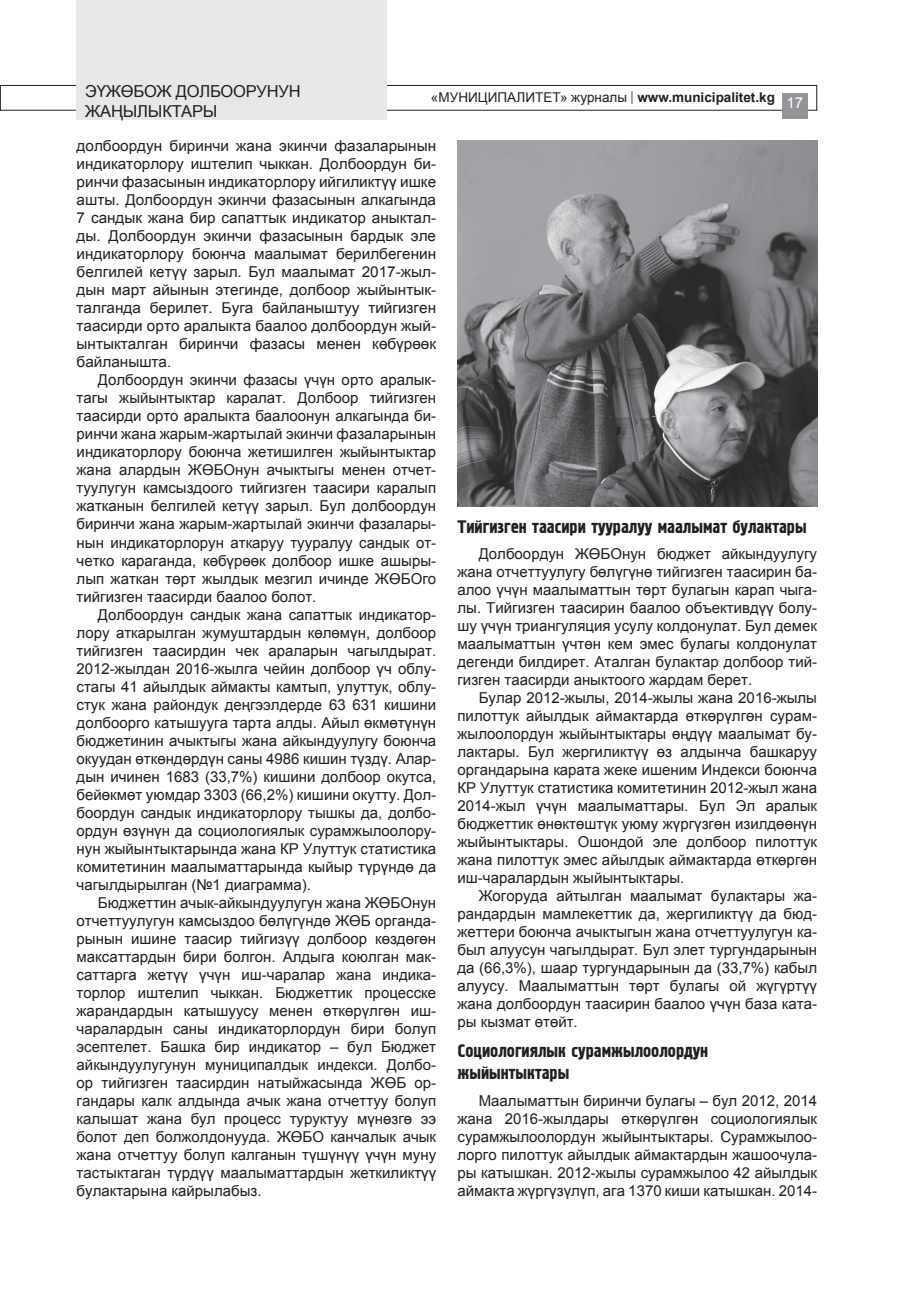
<style>
.page{position:relative;width:915px;height:1306px;background:#fff}
.page>*{position:absolute;margin:0;border:0;box-sizing:border-box;transform-origin:0 0}
.t1{font:18px/21.6px "KS Hermes";color:#231f20}
.t2{font:16.5px "Arial";letter-spacing:-.01em;color:#231f20}
.t3{font:15px/18px "Arial";color:#231f20;text-align:justify}
.t4{font:15px "Arial";color:#fff}
.t5{font:13.5px "Arial";color:#231f20}
.s1{font-weight:700}
</style>
<div class="page">
<div style="left:0;top:85px;width:816px;height:26px;border:1px solid #231f20"></div>
<div style="left:781px;top:94px;width:26px;height:25px;background:#939598"></div>
<div style="left:77px;top:0;width:310px;height:119px;background:#e6e7e9"></div>
<img style="left:457px;top:140px;width:359px;height:367px">
<p class="t2" style="left:85px;top:80px;width:217px">ЭҮЖӨБОЖ ДОЛБООРУНУН</p>
<p class="t5" style="left:431px;top:89px;width:345px">«МУНИЦИПАЛИТЕТ» журналы | <span class="s1">www.municipalitet.kg</span></p>
<p class="t2" style="left:85px;top:100px;width:134px">ЖАҢЫЛЫКТАРЫ</p>
<p class="t3" style="left:77px;top:137px;width:361px">долбоордун биринчи жана экинчи фазаларынын индикаторлору иштелип чыккан. Долбоордун би&shy;ринчи фазасынын индикаторлору ийгиликтүү ишке ашты. Долбоордун экинчи фазасынын алкагында 7 сандык жана бир сапаттык индикатор аныктал&shy;ды. Долбоордун экинчи фазасынын бардык эле индикаторлору боюнча маалымат берилбегенин белгилей кетүү зарыл. Бул маалымат 2017-жыл&shy;дын март айынын этегинде, долбоор жыйынтык&shy;талганда берилет. Буга байланыштуу тийгизген таасирди орто аралыкта баалоо долбоордун жый&shy;ынтыкталган биринчи фазасы менен көбүрөөк байланышта.</p>
<p class="t3" style="left:77px;top:371px;width:361px;text-indent:21px">Долбоордун экинчи фазасы үчүн орто аралык&shy;тагы жыйынтыктар каралат. Долбоор тийгизген таасирди орто аралыкта баалоонун алкагында би&shy;ринчи жана жарым-жартылай экинчи фазаларынын индикаторлору боюнча жетишилген жыйынтыктар жана алардын ЖӨБОнун ачыктыгы менен отчет&shy;туулугун камсыздоого тийгизген таасири каралып жатканын белгилей кетүү зарыл. Бул долбоордун биринчи жана жарым-жартылай экинчи фазалары&shy;нын индикаторлорун аткаруу тууралуу сандык от&shy;четко караганда, көбүрөөк долбоор ишке ашыры&shy;лып жаткан төрт жылдык мезгил ичинде ЖӨБОго тийгизген таасирди баалоо болот.</p>
<p class="t3" style="left:77px;top:605px;width:361px;text-indent:21px">Долбоордун сандык жана сапаттык индикатор&shy;лору аткарылган жумуштардын көлөмүн, долбоор тийгизген таасирдин чек араларын чагылдырат.<br>2012-жылдан 2016-жылга чейин долбоор үч облу&shy;стагы 41 айылдык аймакты камтып, улуттук, облу&shy;стук жана райондук деңгээлдерде 63 631 кишини долбоорго катышууга тарта алды. Айыл өкмөтүнүн бюджетинин ачыктыгы жана айкындуулугу боюнча окуудан өткөндөрдүн саны 4986 кишин түздү. Алар&shy;дын ичинен 1683 (33,7%) кишини долбоор окутса, бейөкмөт уюмдар 3303 (66,2%) кишини окутту. Дол&shy;боордун сандык индикаторлору тышкы да, долбо&shy;ордун өзүнүн да социологиялык сурамжылоолору&shy;нун жыйынтыктарында жана КР Улуттук статистика комитетинин маалыматтарында кыйыр түрүндө да чагылдырылган (№1 диаграмма).</p>
<p class="t3" style="left:77px;top:893px;width:361px;text-indent:21px">Бюджеттин ачык-айкындуулугун жана ЖӨБОнун отчеттуулугун камсыздоо бөлүгүндө ЖӨБ органда&shy;рынын ишине таасир тийгизүү долбоор көздөгөн максаттардын бири болгон. Алдыга коюлган мак&shy;саттарга жетүү үчүн иш-чаралар жана индика&shy;торлор иштелип чыккан. Бюджеттик процесске жарандардын катышуусу менен өткөрүлгөн иш&shy;чаралардын саны индикаторлордун бири болуп эсептелет. Башка бир индикатор – бул Бюджет айкындуулугунун муниципалдык индекси. Долбо&shy;ор тийгизген таасирдин натыйжасында ЖӨБ ор&shy;гандары калк алдында ачык жана отчеттуу болуп калышат жана бул процесс туруктуу мүнөзгө ээ болот деп болжолдонууда. ЖӨБО канчалык ачык жана отчеттуу болуп калганын түшүнүү үчүн муну тастыктаган түрдүү маалыматтардын жеткиликтүү булактарына кайрылабыз.</p>
<p class="t4" style="left:786px;top:92px;width:18px">17</p>
<p class="t1" style="left:457px;top:516px;width:350px">Тийгизген таасири тууралуу маалымат булактары</p>
<p class="t3" style="left:457px;top:545px;width:361px;text-indent:21px">Долбоордун ЖӨБОнун бюджет айкындуулугу жана отчеттуулугу бөлүгүнө тийгизген таасирин ба&shy;алоо үчүн маалыматтын төрт булагын карап чыга&shy;лы. Тийгизген таасирин баалоо объективдүү болу&shy;шу үчүн триангуляция усулу колдонулат. Бул демек маалыматтын үчтөн кем эмес булагы колдонулат дегенди билдирет. Аталган булактар долбоор тий&shy;гизген таасирди аныктоого жардам берет.</p>
<p class="t3" style="left:457px;top:689px;width:361px;text-indent:21px">Булар 2012-жылы, 2014-жылы жана 2016-жылы пилоттук айылдык аймактарда өткөрүлгөн сурам&shy;жылоолордун жыйынтыктары өңдүү маалымат бу&shy;лактары. Бул жергиликтүү өз алдынча башкаруу органдарына карата жеке ишеним Индекси боюнча КР Улуттук статистика комитетинин 2012-жыл жана 2014-жыл үчүн маалыматтары. Бул Эл аралык бюджеттик өнөктөштүк уюму жүргүзгөн изилдөөнүн жыйынтыктары. Ошондой эле долбоор пилоттук жана пилоттук эмес айылдык аймактарда өткөргөн иш-чаралардын жыйынтыктары.</p>
<p class="t3" style="left:457px;top:887px;width:361px;text-indent:21px">Жогоруда айтылган маалымат булактары жа&shy;рандардын мамлекеттик да, жергиликтүү да бюд&shy;жеттери боюнча ачыктыгын жана отчеттуулугун ка&shy;был алуусун чагылдырат. Бул элет тургундарынын да (66,3%), шаар тургундарынын да (33,7%) кабыл алуусу. Маалыматтын төрт булагы ой жүгүртүү жана долбоордун таасирин баалоо үчүн база ката&shy;ры кызмат өтөйт.</p>
<p class="t1" style="left:457px;top:1041px;width:252px">Социологиялык сурамжылоолордун жыйынтыктары</p>
<p class="t3" style="left:457px;top:1091px;width:361px;text-indent:21px">Маалыматтын биринчи булагы – бул 2012, 2014 жана 2016-жылдары өткөрүлгөн социологиялык сурамжылоолордун жыйынтыктары. Сурамжылоо&shy;лорго пилоттук айылдык аймактардын жашоочула&shy;ры катышкан. 2012-жылы сурамжылоо 42 айылдык аймакта жүргүзүлүп, ага 1370 киши катышкан. 2014-</p>
</div>
